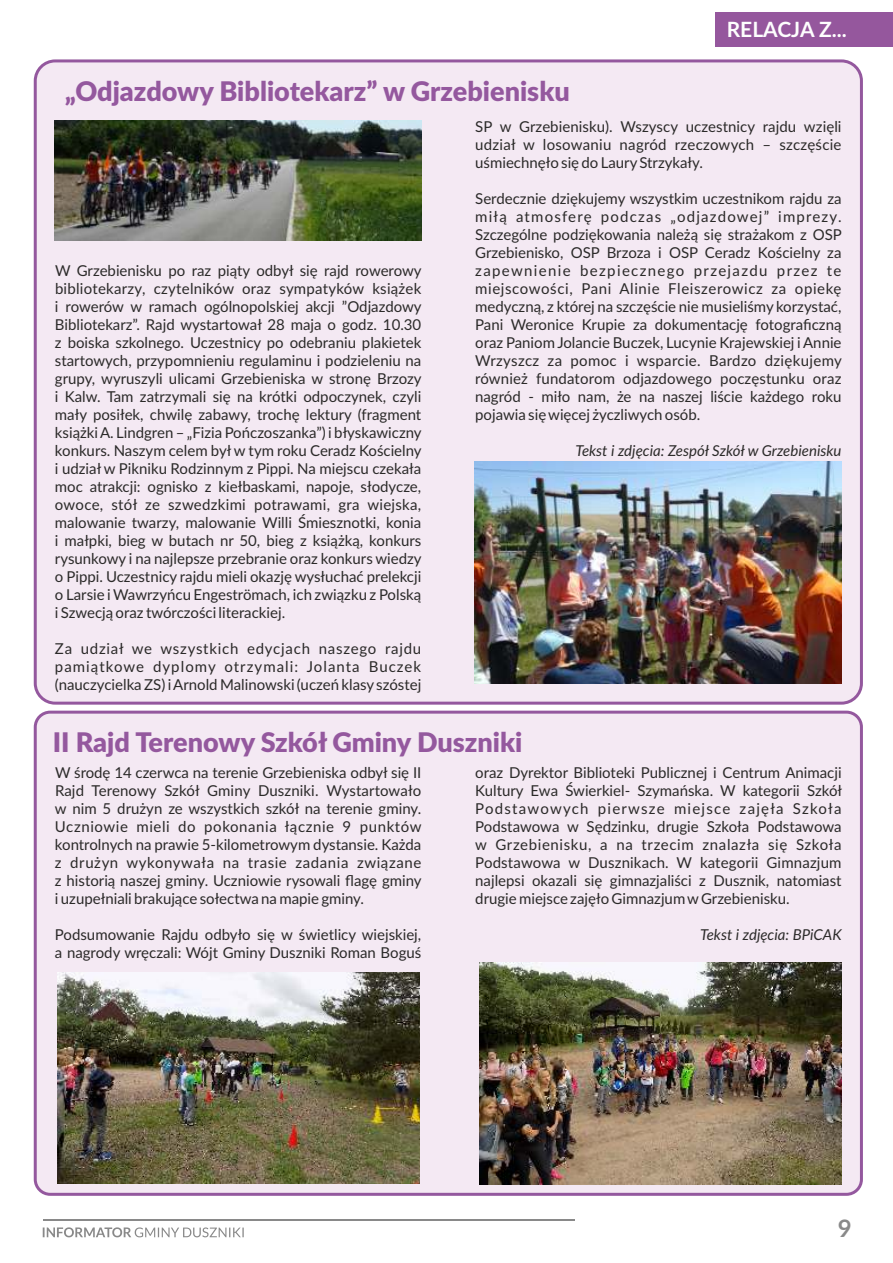
<style>
.page{position:relative;width:893px;height:1263px;background:#fff}
.page>*{position:absolute;margin:0;border:0;box-sizing:border-box;transform-origin:0 0}
.t1{font:900 27px "Lato";color:#94589e}
.t2{font:700 24px "Lato";color:#898989}
.t3{font:700 21px "Lato";color:#fefefe}
.t4{font:15px/18px "Lato";color:#2b2a29;text-align:justify}
.t5{font:italic 15px "Lato";color:#2b2a29}
</style>
<div class="page">
<div style="left:34px;top:711px;width:829px;height:485px;background:#f4e9f3;border:3px solid #94589e;border-radius:15px"></div>
<hr style="left:43px;top:1219px;width:531px;height:2px;background:#898989">
<svg style="left:43px;top:1227px;width:201px;height:10px"></svg>
<div style="left:715px;top:12px;width:178px;height:34px;background:#95579d"></div>
<img style="left:480px;top:962px;width:361px;height:223px">
<img style="left:58px;top:972px;width:361px;height:212px">
<div style="left:34px;top:59px;width:829px;height:646px;background:#f4e9f3;border:3px solid #94589e;border-radius:20px"></div>
<img style="left:55px;top:121px;width:366px;height:119px">
<img style="left:474px;top:461px;width:368px;height:222px">
<h1 class="t1" style="left:65px;top:79px;width:506px">„Odjazdowy Bibliotekarz” w Grzebienisku</h1>
<h3 class="t3" style="left:727px;top:20px;width:122px">RELACJA Z...</h3>
<p class="t4" style="left:55px;top:262px;width:368px">W Grzebienisku po raz piąty odbył się rajd rowerowy bibliotekarzy, czytelników oraz sympatyków książek i rowerów w ramach ogólnopolskiej akcji ”Odjazdowy Bibliotekarz”. Rajd wystartował 28 maja o godz. 10.30 z boiska szkolnego. Uczestnicy po odebraniu plakietek startowych, przypomnieniu regulaminu i podzieleniu na grupy, wyruszyli ulicami Grzebieniska w stronę Brzozy i Kalw. Tam zatrzymali się na krótki odpoczynek, czyli mały posiłek, chwilę zabawy, trochę lektury (fragment książki A. Lindgren – „Fizia Pończoszanka”) i błyskawiczny konkurs. Naszym celem był w tym roku Ceradz Kościelny i udział w Pikniku Rodzinnym z Pippi. Na miejscu czekała moc atrakcji: ognisko z kiełbaskami, napoje, słodycze, owoce, stół ze szwedzkimi potrawami, gra wiejska, malowanie twarzy, malowanie Willi Śmiesznotki, konia i małpki, bieg w butach nr 50, bieg z książką, konkurs rysunkowy i na najlepsze przebranie oraz konkurs wiedzy o Pippi. Uczestnicy rajdu mieli okazję wysłuchać prelekcji o Larsie i Wawrzyńcu Engeströmach, ich związku z Polską i Szwecją oraz twórczości literackiej.</p>
<p class="t4" style="left:55px;top:640px;width:368px">Za udział we wszystkich edycjach naszego rajdu pamiątkowe dyplomy otrzymali: Jolanta Buczek (nauczycielka ZS) i Arnold Malinowski (uczeń klasy szóstej</p>
<p class="t4" style="left:475px;top:118px;width:368px">SP w Grzebienisku). Wszyscy uczestnicy rajdu wzięli udział w losowaniu nagród rzeczowych – szczęście uśmiechnęło się do LauryStrzykały.</p>
<p class="t4" style="left:475px;top:190px;width:368px">Serdecznie dziękujemy wszystkim uczestnikom rajdu za miłą atmosferę podczas „odjazdowej” imprezy.<br>Szczególne podziękowania należą się strażakom z OSP Grzebienisko, OSP Brzoza i OSP Ceradz Kościelny za zapewnienie bezpiecznego przejazdu przez te miejscowości, Pani Alinie Fleiszerowicz za opiekę medyczną, z której na szczęście nie musieliśmy korzystać, Pani Weronice Krupie za dokumentację fotograficzną oraz Paniom Jolancie Buczek, Lucynie Krajewskiej i Annie Wrzyszcz za pomoc i wsparcie. Bardzo dziękujemy również fundatorom odjazdowego poczęstunku oraz nagród - miło nam, że na naszej liście każdego roku pojawia się więcej życzliwych osób.</p>
<p class="t5" style="left:575px;top:443px;width:268px">Tekst i zdjęcia: Zespół Szkół w Grzebienisku</p>
<h1 class="t1" style="left:53px;top:731px;width:471px">II Rajd Terenowy Szkół Gminy Duszniki</h1>
<p class="t4" style="left:55px;top:765px;width:368px">W środę 14 czerwca na terenie Grzebieniska odbył się II Rajd Terenowy Szkół Gminy Duszniki. Wystartowało w nim 5 drużyn ze wszystkich szkół na terenie gminy.<br>Uczniowie mieli do pokonania łącznie 9 punktów kontrolnych na prawie 5-kilometrowym dystansie. Każda z drużyn wykonywała na trasie zadania związane z historią naszej gminy. Uczniowie rysowali flagę gminy i uzupełniali brakujące sołectwa na mapie gminy.</p>
<p class="t4" style="left:55px;top:927px;width:368px">Podsumowanie Rajdu odbyło się w świetlicy wiejskiej, a nagrody wręczali: Wójt Gminy Duszniki Roman Boguś</p>
<p class="t4" style="left:475px;top:765px;width:368px">oraz Dyrektor Biblioteki Publicznej i Centrum Animacji Kultury Ewa Świerkiel- Szymańska. W kategorii Szkół Podstawowych pierwsze miejsce zajęła Szkoła Podstawowa w Sędzinku, drugie Szkoła Podstawowa w Grzebienisku, a na trzecim znalazła się Szkoła Podstawowa w Dusznikach. W kategorii Gimnazjum najlepsi okazali się gimnazjaliści z Dusznik, natomiast drugie miejsce zajęło Gimnazjum wGrzebienisku.</p>
<p class="t5" style="left:700px;top:928px;width:143px">Tekst i zdjęcia: BPiCAK</p>
<h2 class="t2" style="left:838px;top:1218px;width:15px">9</h2>
</div>
